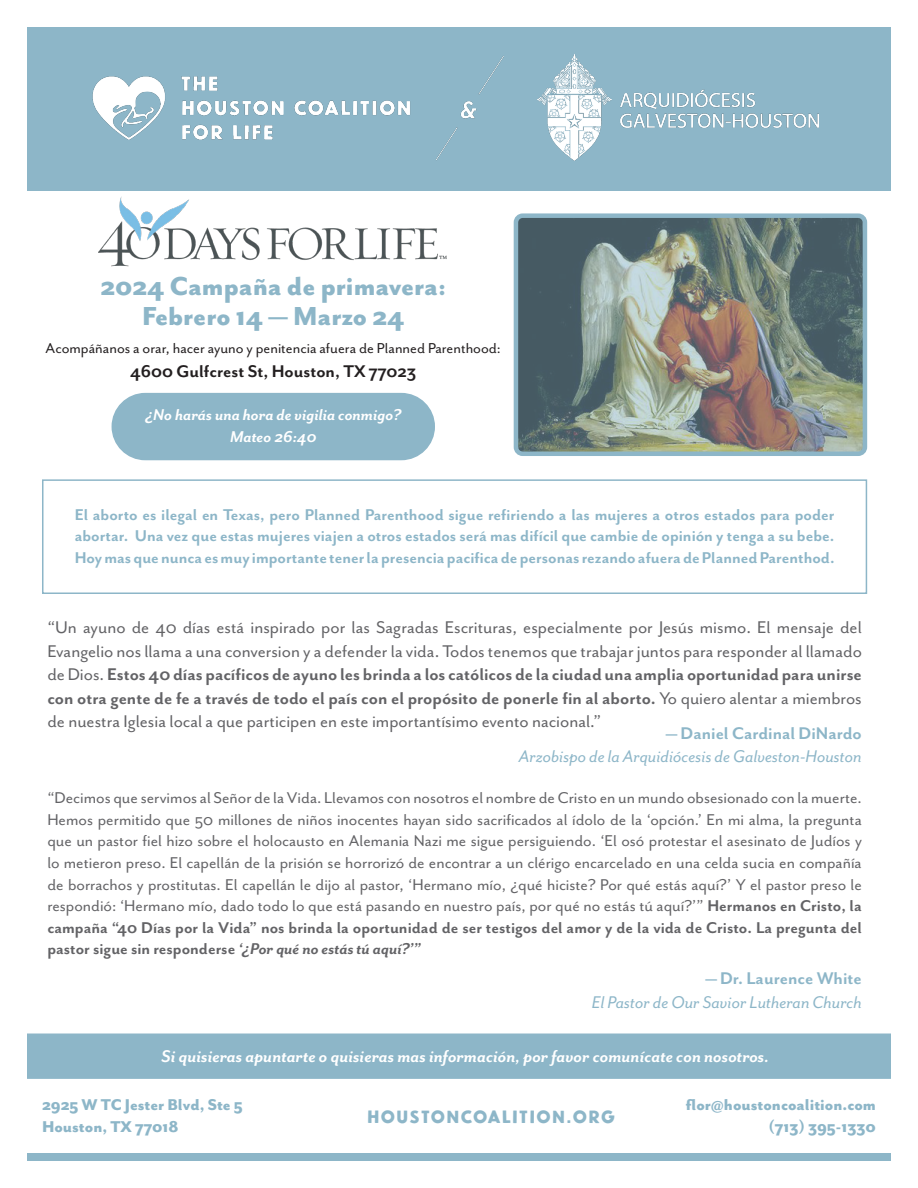
<style>
.page{position:relative;width:918px;height:1188px;background:#fff}
.page>*{position:absolute;margin:0;border:0;box-sizing:border-box;transform-origin:0 0}
.t1{font:800 30px "Mr Eaves San OT";color:#8db6c8}
.t2{font:19.5px/23.4px "Mr Eaves San OT";color:#636366;text-align:justify}
.t3{font:italic 19.5px "Mr Eaves San OT";color:#8db6c8}
.t4{font:italic 700 19.5px "Mr Eaves San OT";color:#fff}
.t5{font:700 19.5px "Mr Eaves San OT";color:#8db6c8}
.t6{font:700 19.5px "Mr Eaves San OT";color:#231f20}
.t7{font:18px/21.6px "Mr Eaves San OT";color:#636366;text-align:justify}
.t8{font:700 18px/21.6px "Mr Eaves San OT";color:#8db6c8;text-align:justify}
.t9{font:800 18px "Mr Eaves San OT";color:#8db6c8}
.t10{font:italic 700 18px/21.6px "Mr Eaves San OT";color:#fff;text-align:center}
.t11{font:18px "Newcastle Basic Clean";color:#8db6c8}
.t12{font:16.5px "Mr Eaves San OT";color:#231f20}
.s1{font-weight:700}
.s2{font-weight:800;font-size:18px}
.s3{font-weight:700;font-style:italic}
</style>
<div class="page">
<div style="left:27px;top:1034px;width:864px;height:45px;background:#8db6c8;border:2px solid #8db6c8"></div>
<div style="left:42px;top:479px;width:825px;height:115px;border:2px solid #8db6c8"></div>
<div style="left:514px;top:213px;width:353px;height:243px;border:4px solid #8db6c8;border-radius:7px"></div>
<img style="left:516px;top:216px;width:349px;height:238px;border-radius:7px">
<div style="left:112px;top:394px;width:322px;height:66px;background:#8db6c8;border-radius:33px"></div>
<div style="left:112px;top:393px;width:323px;height:67px;border:2px solid #8db6c8;border-radius:33px"></div>
<div style="left:27px;top:27px;width:864px;height:163px;background:#8db6c8"></div>
<div style="left:27px;top:1153px;width:864px;height:8px;background:#8db6c8"></div>
<img style="left:92px;top:76px;width:318px;height:64px">
<img style="left:436px;top:56px;width:68px;height:105px">
<img style="left:537px;top:54px;width:281px;height:107px">
<img style="left:99px;top:197px;width:348px;height:70px">
<p class="t1" style="left:100px;top:269px;width:347px">2024 Campaña de primavera:</p>
<p class="t1" style="left:142px;top:299px;width:264px">Febrero 14 — Marzo 24</p>
<p class="t12" style="left:46px;top:339px;width:457px">Acompáñanos a orar, hacer ayuno y penitencia afuera de Planned Parenthood:</p>
<p class="t6" style="left:130px;top:360px;width:288px">4600 Gulfcrest St, Houston, TX 77023</p>
<p class="t10" style="left:145px;top:404px;width:257px">¿No harás una hora de vigilia conmigo?<br>Mateo 26:40</p>
<p class="t8" style="left:75px;top:503px;width:761px">El aborto es ilegal en Texas, pero Planned Parenthood sigue refiriendo a las mujeres a otros estados para poder abortar. Una vez que estas mujeres viajen a otros estados será mas difícil que cambie de opinión y tenga a su bebe.<br>Hoy mas que nunca es muy importante tener la presencia pacifica de personas rezando afuera de Planned Parenthod.</p>
<p class="t2" style="left:47px;top:616px;width:816px">“Un ayuno de 40 días está inspirado por las Sagradas Escrituras, especialmente por Jesús mismo. El mensaje del Evangelio nos llama a una conversion y a defender la vida. Todos tenemos que trabajar juntos para responder al llamado de Dios. <span class="s1">Estos 40 días pacíficos de ayuno les brinda a los católicos de la ciudad una amplia oportunidad para unirse con otra gente de fe a través de todo el país con el propósito de ponerle fin al aborto.</span> Yo quiero alentar a miembros de nuestra Iglesia local a que participen en este importantísimo evento nacional.”</p>
<p class="t5" style="left:666px;top:722px;width:197px"><span class="s2">—</span> Daniel Cardinal DiNardo</p>
<p class="t3" style="left:519px;top:746px;width:344px">Arzobispo de la Arquidiócesis de Galveston-Houston</p>
<p class="t7" style="left:47px;top:787px;width:816px">“Decimos que servimos al Señor de la Vida. Llevamos con nosotros el nombre de Cristo en un mundo obsesionado con la muerte.<br>Hemos permitido que 50 millones de niños inocentes hayan sido sacrificados al ídolo de la ‘opción.’ En mi alma, la pregunta que un pastor fiel hizo sobre el holocausto en Alemania Nazi me sigue persiguiendo. ‘El osó protestar el asesinato de Judíos y lo metieron preso. El capellán de la prisión se horrorizó de encontrar a un clérigo encarcelado en una celda sucia en compañía de borrachos y prostitutas. El capellán le dijo al pastor, ‘Hermano mío, ¿qué hiciste? Por qué estás aquí?’ Y el pastor preso le respondió: ‘Hermano mío, dado todo lo que está pasando en nuestro país, por qué no estás tú aquí?’” <span class="s1">Hermanos en Cristo, la campaña “40 Días por la Vida” nos brinda la oportunidad de ser testigos del amor y de la vida de Cristo. La pregunta del pastor sigue sin responderse</span> <span class="s3">‘¿Por qué no estás tú aquí?’”</span></p>
<p class="t5" style="left:705px;top:967px;width:158px"><span class="s2">—</span> Dr. Laurence White</p>
<p class="t3" style="left:592px;top:991px;width:272px">El Pastor de Our Savior Lutheran Church</p>
<p class="t4" style="left:162px;top:1045px;width:609px">Si quisieras apuntarte o quisieras mas información, por favor comunícate con nosotros.</p>
<p class="t9" style="left:42px;top:1094px;width:202px">2925 W TC Jester Blvd, Ste 5</p>
<p class="t9" style="left:42px;top:1116px;width:138px">Houston, TX 77018</p>
<p class="t11" style="left:366px;top:1103px;width:250px">HOUSTONCOALITION.ORG</p>
<p class="t9" style="left:686px;top:1094px;width:192px">flor@houstoncoalition.com</p>
<p class="t9" style="left:769px;top:1116px;width:109px">(713) 395-1330</p>
</div>
